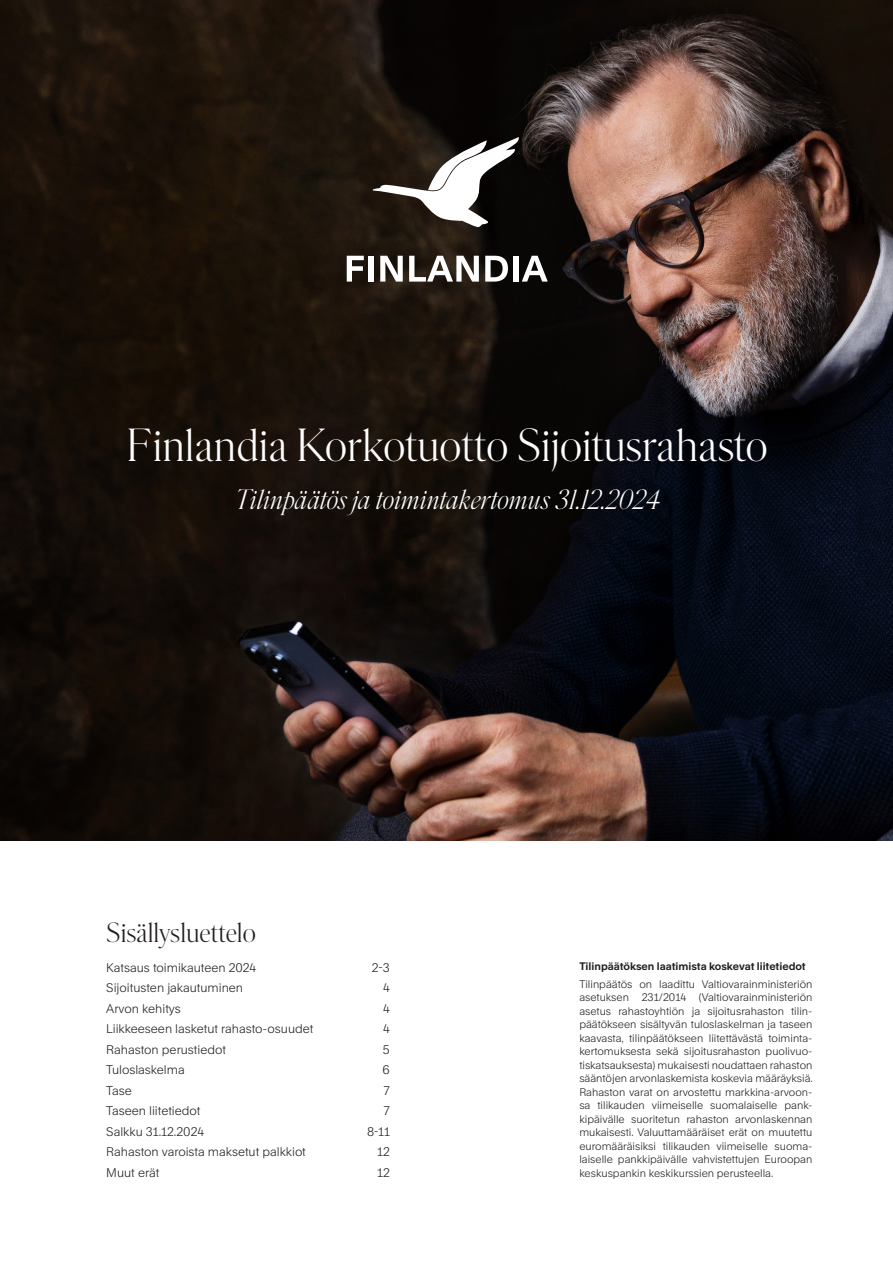
<style>
.page{position:relative;width:893px;height:1263px;background:#fff}
.page>*{position:absolute;margin:0;border:0;box-sizing:border-box;transform-origin:0 0}
.t1{font:45px "Parnaso";color:#fff}
.t2{font:italic 27px "Parnaso";color:#fff}
.t3{font:27px "Parnaso";color:#231f20}
.t4{font:300 12px "Rand";color:#231f20}
.t5{font:300 10.5px/13.5px "Rand";color:#231f20;text-align:justify}
.t6{font:700 10.5px "Rand";color:#231f20}
</style>
<div class="page">
<img style="left:0;top:0;width:893px;height:841px">
<svg style="left:372px;top:137px;width:148px;height:91px"></svg>
<svg style="left:347px;top:256px;width:17px;height:26px"></svg>
<div style="left:368px;top:256px;width:6px;height:26px;background:#fff"></div>
<svg style="left:380px;top:256px;width:23px;height:26px"></svg>
<svg style="left:409px;top:256px;width:70px;height:26px"></svg>
<svg style="left:485px;top:256px;width:23px;height:26px"></svg>
<div style="left:513px;top:256px;width:5px;height:26px;background:#fff"></div>
<svg style="left:522px;top:256px;width:26px;height:26px"></svg>
<h1 class="t1" style="left:127px;top:419px;width:643px">Finlandia Korkotuotto Sijoitusrahasto</h1>
<h2 class="t2" style="left:234px;top:483px;width:427px">Tilinpäätös ja toimintakertomus 31.12.2024</h2>
<h2 class="t3" style="left:106px;top:917px;width:151px">Sisällysluettelo</h2>
<p class="t4" style="left:106px;top:958px;width:152px">Katsaus toimikauteen 2024</p>
<p class="t4" style="left:372px;top:958px;width:20px">2-3</p>
<p class="t4" style="left:106px;top:978px;width:138px">Sijoitusten jakautuminen</p>
<p class="t4" style="left:383px;top:978px;width:8px">4</p>
<p class="t4" style="left:106px;top:999px;width:76px">Arvon kehitys</p>
<p class="t4" style="left:383px;top:999px;width:8px">4</p>
<p class="t4" style="left:106px;top:1019px;width:209px">Liikkeeseen lasketut rahasto-osuudet</p>
<p class="t4" style="left:383px;top:1019px;width:8px">4</p>
<p class="t4" style="left:106px;top:1040px;width:121px">Rahaston perustiedot</p>
<p class="t4" style="left:383px;top:1040px;width:8px">5</p>
<p class="t4" style="left:106px;top:1060px;width:80px">Tuloslaskelma</p>
<p class="t4" style="left:383px;top:1060px;width:9px">6</p>
<p class="t4" style="left:106px;top:1081px;width:27px">Tase</p>
<p class="t4" style="left:384px;top:1081px;width:7px">7</p>
<p class="t4" style="left:106px;top:1101px;width:96px">Taseen liitetiedot</p>
<p class="t4" style="left:384px;top:1101px;width:7px">7</p>
<p class="t4" style="left:106px;top:1122px;width:99px">Salkku 31.12.2024</p>
<p class="t4" style="left:367px;top:1122px;width:24px">8-11</p>
<p class="t4" style="left:106px;top:1142px;width:201px">Rahaston varoista maksetut palkkiot</p>
<p class="t4" style="left:377px;top:1142px;width:14px">12</p>
<p class="t4" style="left:106px;top:1163px;width:54px">Muut erät</p>
<p class="t4" style="left:377px;top:1163px;width:14px">12</p>
<p class="t6" style="left:579px;top:958px;width:228px">Tilinpäätöksen laatimista koskevat liitetiedot</p>
<p class="t5" style="left:579px;top:976px;width:235px">Tilinpäätös on laadittu Valtiovarainministeriön asetuksen 231/2014 (Valtiovarainministeriön asetus rahastoyhtiön ja sijoitusrahaston tilin&shy;päätökseen sisältyvän tuloslaskelman ja taseen kaavasta, tilinpäätökseen liitettävästä toiminta&shy;kertomuksesta sekä sijoitusrahaston puolivuo&shy;tiskatsauksesta) mukaisesti noudattaen rahaston sääntöjen arvonlaskemista koskevia määräyksiä.<br>Rahaston varat on arvostettu markkina-arvoon&shy;sa tilikauden viimeiselle suomalaiselle pank&shy;kipäivälle suoritetun rahaston arvonlaskennan mukaisesti. Valuuttamääräiset erät on muutettu euromääräisiksi tilikauden viimeiselle suoma&shy;laiselle pankkipäivälle vahvistettujen Euroopan keskuspankin keskikurssien perusteella.</p>
</div>
